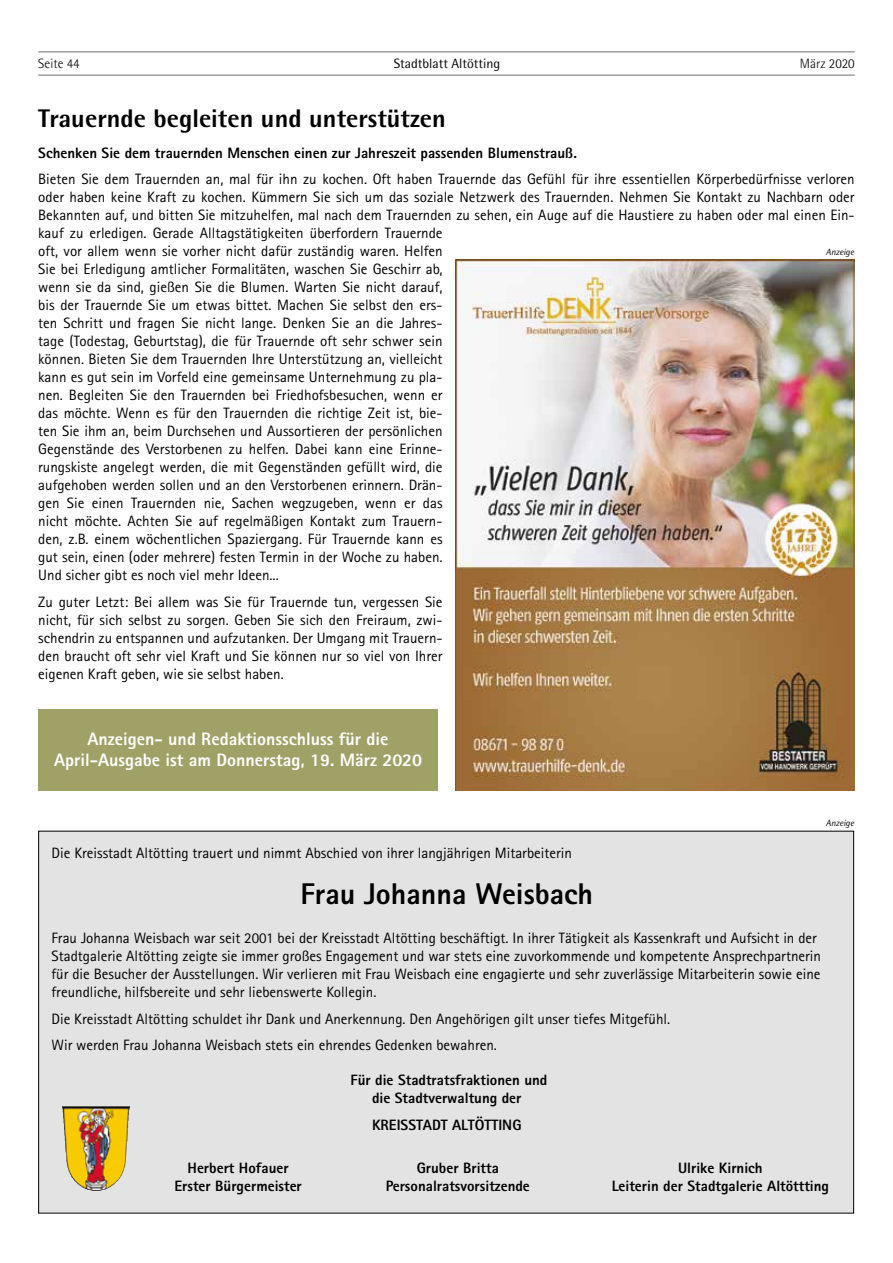
<style>
.page{position:relative;width:893px;height:1263px;background:#fff}
.page>*{position:absolute;margin:0;border:0;box-sizing:border-box;transform-origin:0 0}
.t1{font:800 30px "Rotis Sans Serif";color:#000}
.t2{font:800 25.5px "Rotis Semi Sans";color:#000}
.t3{font:800 18px/21px "Rotis Sans Serif";color:#fff;text-align:center}
.t4{font:15px/18px "Rotis Sans Serif";color:#000}
.t5{font:800 15px/18px "Rotis Sans Serif";color:#000;text-align:center}
.t6{font:13.5px "Rotis Semi Sans";color:#000}
.t7{font:300 13.5px "Rotis Semi Sans";color:#000}
.t8{font:italic 9px "Rotis Semi Sans";color:#000}
</style>
<div class="page">
<hr style="left:38px;top:51px;width:817px;height:2px;background:#9d9d9c">
<hr style="left:38px;top:74px;width:817px;height:2px;background:#9d9d9c">
<div style="left:39px;top:831px;width:815px;height:382px;background:#e3e3e3"></div>
<img style="left:62px;top:1106px;width:68px;height:85px">
<img style="left:455px;top:259px;width:399px;height:531px">
<div style="left:38px;top:709px;width:400px;height:82px;background:#a0a167"></div>
<p class="t7" style="left:38px;top:55px;width:43px">Seite 44</p>
<p class="t6" style="left:394px;top:55px;width:108px">Stadtblatt Altötting</p>
<p class="t7" style="left:800px;top:55px;width:56px">März 2020</p>
<h2 class="t2" style="left:38px;top:102px;width:409px">Trauernde begleiten und unterstützen</h2>
<p class="t5" style="left:38px;top:143px;width:540px">Schenken Sie dem trauernden Menschen einen zur Jahreszeit passenden Blumenstrauß.</p>
<p class="t4" style="left:38px;top:170px;width:818px">Bieten Sie dem Trauernden an, mal für ihn zu kochen. Oft haben Trauernde das Gefühl für ihre essentiellen Körperbedürfnisse verloren oder haben keine Kraft zu kochen. Kümmern Sie sich um das soziale Netzwerk des Trauernden. Nehmen Sie Kontakt zu Nachbarn oder Bekannten auf, und bitten Sie mitzuhelfen, mal nach dem Trauernden zu sehen, ein Auge auf die Haustiere zu haben oder mal einen Ein&shy;kauf zu erledigen. Gerade Alltagstätigkeiten überfordern Trauernde<br>oft, vor allem wenn sie vorher nicht dafür zuständig waren. Helfen<br>Sie bei Erledigung amtlicher Formalitäten, waschen Sie Geschirr ab,<br>wenn sie da sind, gießen Sie die Blumen. Warten Sie nicht darauf,<br>bis der Trauernde Sie um etwas bittet. Machen Sie selbst den ers-<br>ten Schritt und fragen Sie nicht lange. Denken Sie an die Jahres-<br>tage (Todestag, Geburtstag), die für Trauernde oft sehr schwer sein<br>können. Bieten Sie dem Trauernden Ihre Unterstützung an, vielleicht<br>kann es gut sein im Vorfeld eine gemeinsame Unternehmung zu pla-<br>nen. Begleiten Sie den Trauernden bei Friedhofsbesuchen, wenn er<br>das möchte. Wenn es für den Trauernden die richtige Zeit ist, bie-<br>ten Sie ihm an, beim Durchsehen und Aussortieren der persönlichen<br>Gegenstände des Verstorbenen zu helfen. Dabei kann eine Erinne-<br>rungskiste angelegt werden, die mit Gegenständen gefüllt wird, die<br>aufgehoben werden sollen und an den Verstorbenen erinnern. Drän-<br>gen Sie einen Trauernden nie, Sachen wegzugeben, wenn er das<br>nicht möchte. Achten Sie auf regelmäßigen Kontakt zum Trauern-<br>den, z.B. einem wöchentlichen Spaziergang. Für Trauernde kann es<br>gut sein, einen (oder mehrere) festen Termin in der Woche zu haben.<br>Und sicher gibt es noch viel mehr Ideen...</p>
<p class="t4" style="left:38px;top:592px;width:406px;text-align:justify">Zu guter Letzt: Bei allem was Sie für Trauernde tun, vergessen Sie nicht, für sich selbst zu sorgen. Geben Sie sich den Freiraum, zwi&shy;schendrin zu entspannen und aufzutanken. Der Umgang mit Trauern&shy;den braucht oft sehr viel Kraft und Sie können nur so viel von Ihrer eigenen Kraft geben, wie sie selbst haben.</p>
<p class="t8" style="left:826px;top:246px;width:30px">Anzeige</p>
<p class="t3" style="left:54px;top:728px;width:369px">Anzeigen- und Redaktionsschluss für die<br>April-Ausgabe ist am Donnerstag, 19. März 2020</p>
<p class="t8" style="left:826px;top:817px;width:30px">Anzeige</p>
<p class="t4" style="left:52px;top:844px;width:522px">Die Kreisstadt Altötting trauert und nimmt Abschied von ihrer langjährigen Mitarbeiterin</p>
<h1 class="t1" style="left:300px;top:875px;width:294px">Frau Johanna Weisbach</h1>
<p class="t4" style="left:52px;top:929px;width:771px">Frau Johanna Weisbach war seit 2001 bei der Kreisstadt Altötting beschäftigt. In ihrer Tätigkeit als Kassenkraft und Aufsicht in der Stadtgalerie Altötting zeigte sie immer großes Engagement und war stets eine zuvorkommende und kompetente Ansprechpartnerin für die Besucher der Ausstellungen. Wir verlieren mit Frau Weisbach eine engagierte und sehr zuverlässige Mitarbeiterin sowie eine freundliche, hilfsbereite und sehr liebenswerte Kollegin.</p>
<p class="t4" style="left:52px;top:1005px;width:620px;line-height:26.5px">Die Kreisstadt Altötting schuldet ihr Dank und Anerkennung. Den Angehörigen gilt unser tiefes Mitgefühl.<br>Wir werden Frau Johanna Weisbach stets ein ehrendes Gedenken bewahren.</p>
<p class="t5" style="left:350px;top:1071px;width:198px">Für die Stadtratsfraktionen und die Stadtverwaltung der</p>
<p class="t5" style="left:372px;top:1116px;width:151px">KREISSTADT ALTÖTTING</p>
<p class="t5" style="left:612px;top:1158px;width:219px">Ulrike Kirnich<br>Leiterin der Stadtgalerie Altöttting</p>
<p class="t5" style="left:174px;top:1158px;width:129px">Herbert Hofauer<br>Erster Bürgermeister</p>
<p class="t5" style="left:386px;top:1158px;width:146px">Gruber Britta<br>Personalratsvorsitzende</p>
</div>
